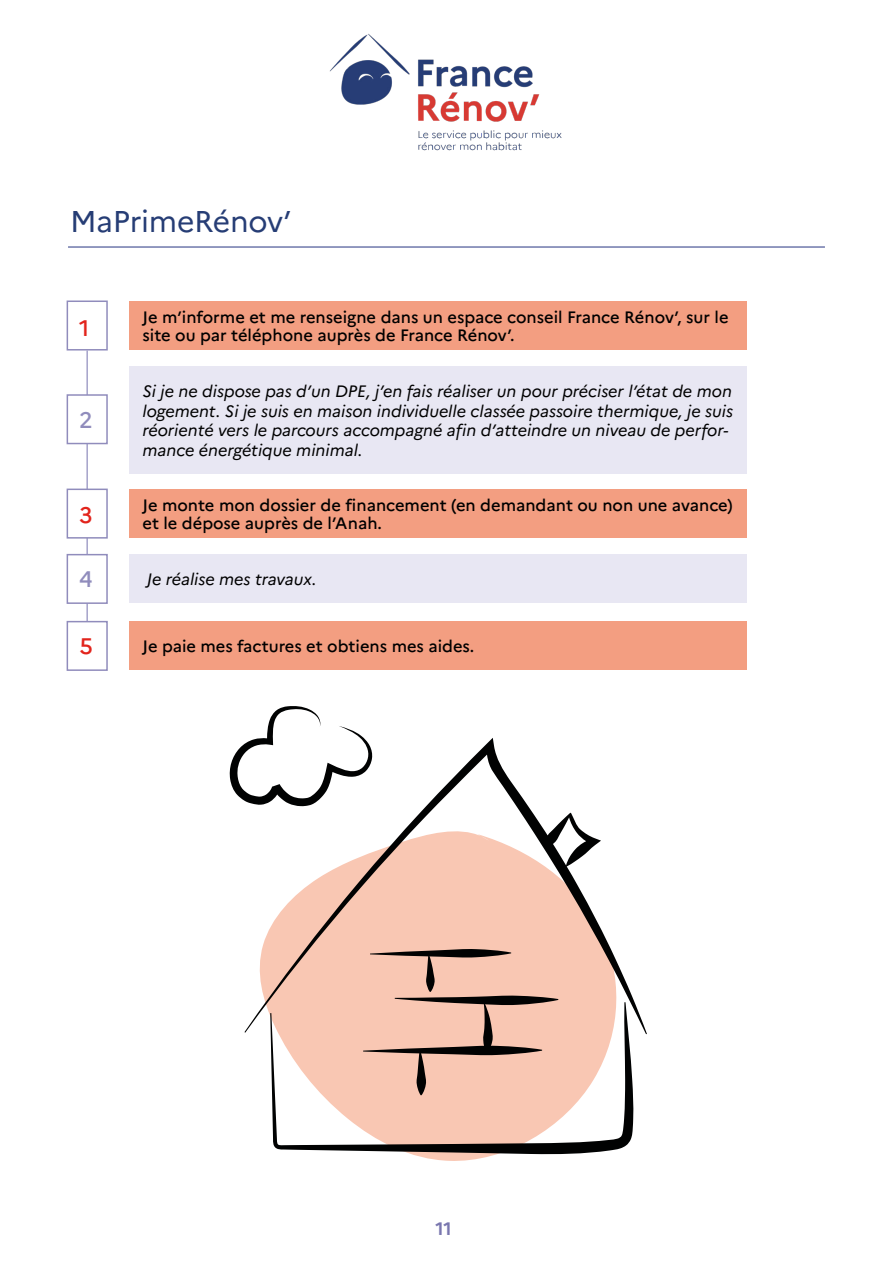
<style>
.page{position:relative;width:893px;height:1263px;background:#fff}
.page>*{position:absolute;margin:0;border:0;box-sizing:border-box;transform-origin:0 0}
.t1{font:30px "Marianne";letter-spacing:-.01em;color:#263d75}
.t2{font:500 22.5px "Marianne";color:#e2241c}
.t3{font:500 22.5px "Marianne";color:#908cbc}
.t4{font:700 18px "Marianne";color:#7a77af}
.t5{font:italic 16.5px/19.5px "Marianne";color:#000}
.t6{font:500 16.5px/18px "Marianne";color:#000}
</style>
<div class="page">
<hr style="left:86px;top:350px;width:2px;height:316px;background:#a5a2ca">
<div style="left:130px;top:301px;width:617px;height:49px;background:#f39e81"></div>
<div style="left:67px;top:300px;width:41px;height:50px;background:#fff;border:2px solid #908cbc"></div>
<div style="left:130px;top:366px;width:617px;height:108px;background:#e8e7f3"></div>
<div style="left:67px;top:394px;width:41px;height:50px;background:#fff;border:2px solid #908cbc"></div>
<div style="left:130px;top:555px;width:617px;height:48px;background:#e8e7f3"></div>
<div style="left:67px;top:554px;width:41px;height:50px;background:#fff;border:2px solid #908cbc"></div>
<div style="left:130px;top:621px;width:617px;height:49px;background:#f39e81"></div>
<div style="left:67px;top:621px;width:41px;height:50px;background:#fff;border:2px solid #908cbc"></div>
<div style="left:130px;top:489px;width:617px;height:49px;background:#f39e81"></div>
<div style="left:67px;top:489px;width:41px;height:50px;background:#fff;border:2px solid #908cbc"></div>
<hr style="left:68px;top:247px;width:757px;height:1px;background:#273581">
<img style="left:330px;top:33px;width:232px;height:118px">
<svg style="left:229px;top:706px;width:135px;height:95px"></svg>
<svg style="left:270px;top:1034px;width:364px;height:120px;fill:#f9c7b3"></svg>
<svg style="left:244px;top:738px;width:403px;height:296px;fill:#f9c7b3"></svg>
<h1 class="t1" style="left:70px;top:203px;width:223px">MaPrimeRénov’</h1>
<h2 class="t2" style="left:79px;top:314px;width:12px">1</h2>
<h2 class="t3" style="left:79px;top:406px;width:15px">2</h2>
<h2 class="t2" style="left:79px;top:501px;width:15px">3</h2>
<h2 class="t3" style="left:79px;top:565px;width:15px">4</h2>
<h2 class="t2" style="left:80px;top:632px;width:15px">5</h2>
<p class="t6" style="left:142px;top:308px;width:588px">Je m’informe et me renseigne dans un espace conseil France Rénov’, sur le site ou par téléphone auprès de France Rénov’.</p>
<p class="t5" style="left:142px;top:381px;width:592px">Si je ne dispose pas d’un DPE, j’en fais réaliser un pour préciser l’état de mon logement. Si je suis en maison individuelle classée passoire thermique, je suis réorienté vers le parcours accompagné afin d’atteindre un niveau de perfor&shy;mance énergétique minimal.</p>
<p class="t6" style="left:142px;top:496px;width:592px">Je monte mon dossier de financement (en demandant ou non une avance) et le dépose auprès de l’Anah.</p>
<p class="t5" style="left:147px;top:569px;width:171px">Je réalise mes travaux.</p>
<p class="t6" style="left:142px;top:637px;width:333px">Je paie mes factures et obtiens mes aides.</p>
<p class="t4" style="left:436px;top:1217px;width:18px">11</p>
</div>
